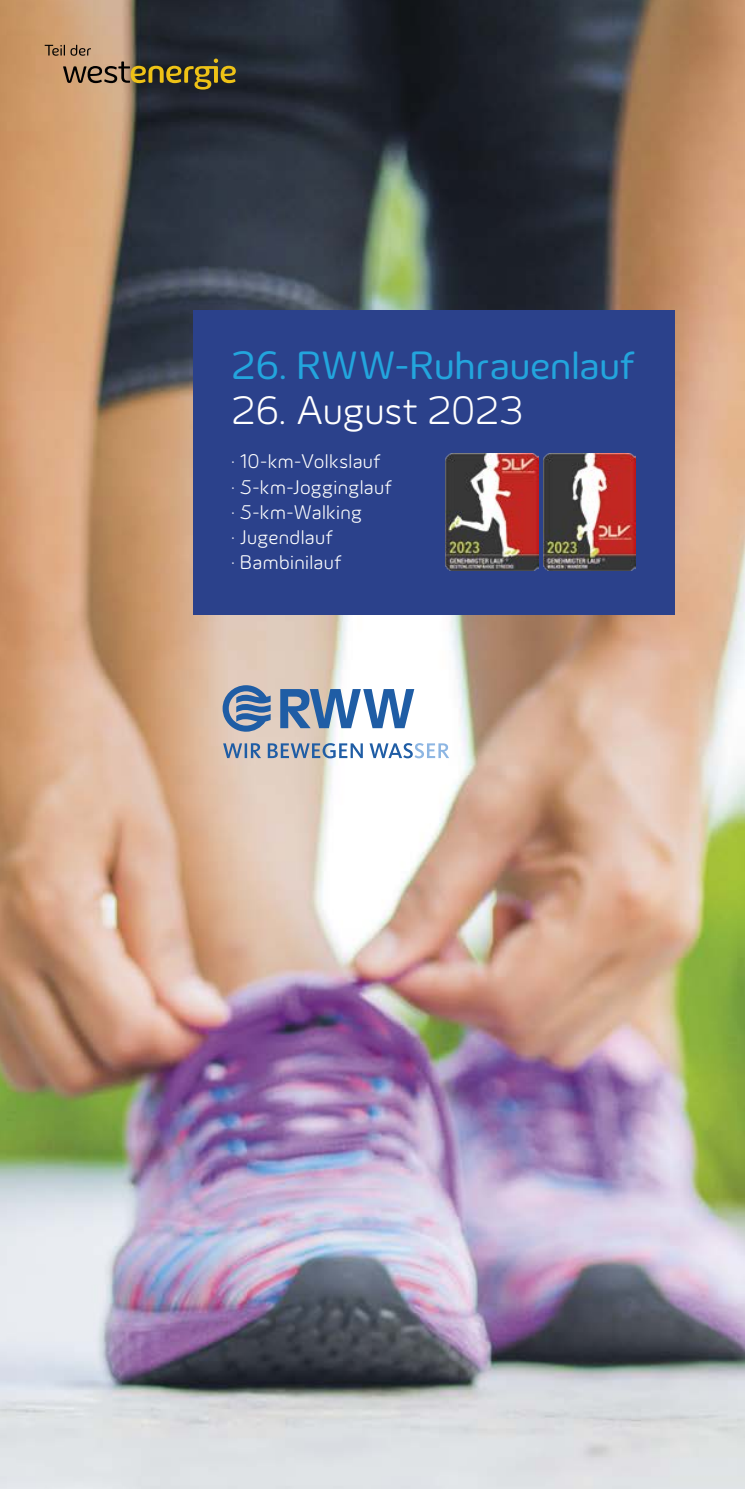
<style>
.page{position:relative;width:745px;height:1489px;background:#fff}
.page>*{position:absolute;margin:0;border:0;box-sizing:border-box;transform-origin:0 0}
.Chat_box_Subline_Lig{font:40.5px "Innogy";color:#23a5dd}
.Chat_box_Subline_Lig-2{font:300 40.5px "Innogy";letter-spacing:-.01em;color:#fff}
.t1{font:300 20.25px "Innogy";letter-spacing:.02em;color:#fff}
</style>
<div class="page">
<img style="left:0;top:0;width:744px;height:1488px">
<div style="left:193px;top:310px;width:480px;height:305px;background:#2b418b"></div>
<img style="left:445px;top:454px;width:92px;height:116px">
<img style="left:543px;top:454px;width:92px;height:116px">
<svg style="left:222px;top:685px;width:192px;height:46px"></svg>
<svg style="left:223px;top:743px;width:226px;height:15px"></svg>
<svg style="left:45px;top:45px;width:191px;height:45px;background:#7a6647"></svg>
<p class="Chat_box_Subline_Lig" style="left:231px;top:342px;width:404px">26. RWW-Ruhrauenlauf</p>
<p class="Chat_box_Subline_Lig-2" style="left:231px;top:387px;width:294px">26. August 2023</p>
<p class="t1" style="left:231px;top:450px;width:150px">· 10-km-Volkslauf</p>
<p class="t1" style="left:231px;top:475px;width:162px">· 5-km-Jogginglauf</p>
<p class="t1" style="left:231px;top:500px;width:132px">· 5-km-Walking</p>
<p class="t1" style="left:231px;top:525px;width:103px">· Jugendlauf</p>
<p class="t1" style="left:231px;top:550px;width:111px">· Bambinilauf</p>
</div>
